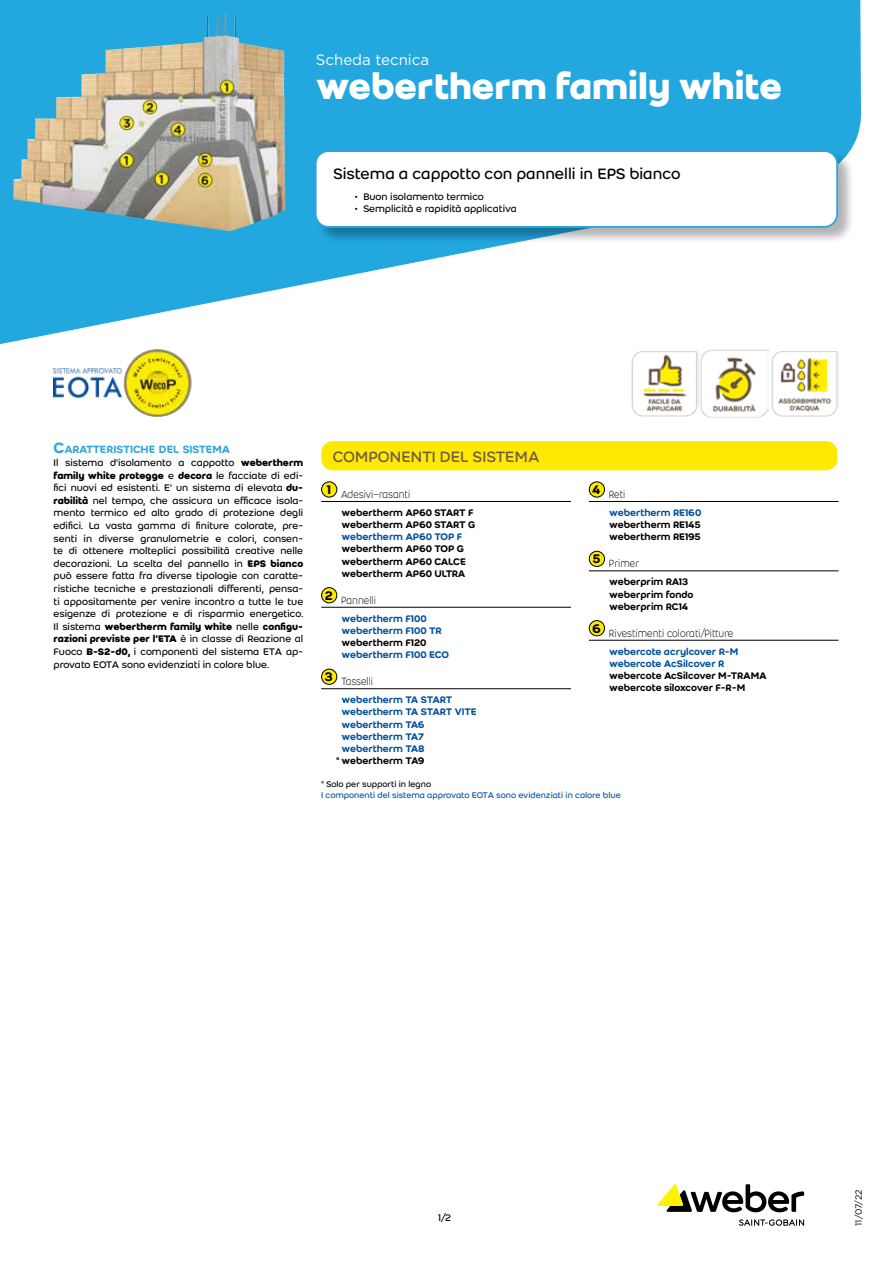
<style>
.page{position:relative;width:893px;height:1263px;background:#fff}
.page>*{position:absolute;margin:0;border:0;box-sizing:border-box;transform-origin:0 0}
.t1{font:700 39px "Weber";color:#fff}
.t2{font:16.5px "Weber";color:#000}
.t3{font:16.5px "Weber";letter-spacing:.005em;color:#6d5a47}
.t4{font:15px "Gotham";color:#fff}
.t5{font:13.65px "Weber Name";color:#000}
.t6{font:300 11.55px "Weber";color:#000;scale:.86 1}
.t7{font:500 11.55px "Weber";letter-spacing:-.005em;color:#2fa5de}
.t8{font:10.5px/12.6px "Weber";color:#000;text-align:justify}
.t9{font:500 10.5px/12.1px "Weber";letter-spacing:-.005em;color:#000}
.t10{font:500 10.5px/12.1px "Weber";letter-spacing:-.01em;color:#00509d}
.t11{font:9px "Weber";color:#00509d}
.t12{font:9px "Weber";color:#000}
.t13{font:9px "Gotham";color:#000}
.s1{font-size:16.5px}
.s2{font-weight:700}
.s3{color:#00509d}
.s4{color:#fff}
.s5{color:#000}
</style>
<div class="page">
<svg style="left:0;top:0;width:861px;height:345px;fill:#22a7df"></svg>
<svg style="left:739px;top:1219px;width:65px;height:7px"></svg>
<svg style="left:657px;top:1184px;width:147px;height:28px"></svg>
<img style="left:21px;top:15px;width:203px;height:164px">
<div style="left:316px;top:151px;width:539px;height:94px;background:#000;opacity:.3"></div>
<div style="left:316px;top:151px;width:521px;height:76px;background:#fff;border-radius:13px"></div>
<div style="left:315px;top:150px;width:523px;height:78px;border:2px solid #2fa5de;border-radius:13px"></div>
<img style="left:53px;top:369px;width:68px;height:28px">
<img style="left:123px;top:349px;width:69px;height:68px">
<div style="left:321px;top:441px;width:516px;height:29px;background:#ffe900;border-radius:12px"></div>
<hr style="left:321px;top:501px;width:250px;height:1px;background:#000">
<div style="left:322px;top:482px;width:15px;height:15px;background:#ffe900;border-radius:50%"></div>
<div style="left:321px;top:481px;width:16px;height:16px;border:1px solid #000;border-radius:50%"></div>
<hr style="left:321px;top:607px;width:250px;height:1px;background:#000">
<div style="left:322px;top:588px;width:15px;height:15px;background:#ffe900;border-radius:50%"></div>
<div style="left:321px;top:587px;width:16px;height:16px;border:1px solid #000;border-radius:50%"></div>
<hr style="left:321px;top:688px;width:250px;height:1px;background:#000">
<svg style="left:322px;top:669px;width:15px;height:15px"></svg>
<div style="left:321px;top:669px;width:16px;height:16px;border:1px solid #000;border-radius:50%"></div>
<hr style="left:589px;top:501px;width:249px;height:1px;background:#000">
<div style="left:589px;top:482px;width:15px;height:15px;background:#ffe900;border-radius:50%"></div>
<div style="left:589px;top:481px;width:16px;height:16px;border:1px solid #000;border-radius:50%"></div>
<hr style="left:589px;top:571px;width:249px;height:1px;background:#000">
<div style="left:589px;top:551px;width:15px;height:15px;background:#ffe900;border-radius:50%"></div>
<div style="left:589px;top:551px;width:16px;height:16px;border:1px solid #000;border-radius:50%"></div>
<hr style="left:589px;top:640px;width:249px;height:1px;background:#000">
<div style="left:589px;top:621px;width:15px;height:15px;background:#ffe900;border-radius:50%"></div>
<div style="left:589px;top:620px;width:16px;height:16px;border:1px solid #000;border-radius:50%"></div>
<img style="left:631px;top:351px;width:67px;height:66px">
<img style="left:701px;top:349px;width:68px;height:68px">
<img style="left:771px;top:351px;width:68px;height:66px">
<h3 class="t4" style="left:316px;top:50px;width:115px">Scheda tecnica</h3>
<h1 class="t1" style="left:316px;top:57px;width:468px">webertherm family white</h1>
<h2 class="t2" style="left:334px;top:162px;width:348px">Sistema a cappotto con pannelli in EPS bianco</h2>
<p class="t8" style="left:355px;top:190px;width:131px">• Buon isolamento termico</p>
<p class="t8" style="left:355px;top:202px;width:164px">• Semplicità e rapidità applicativa</p>
<p class="t7" style="left:54px;top:441px;width:178px"><span class="s1">C</span>ARATTERISTICHE DEL SISTEMA</p>
<p class="t8" style="left:54px;top:456px;width:251px">Il sistema d’isolamento a cappotto <span class="s2">webertherm family white protegge</span> e <span class="s2">decora</span> le facciate di edi&shy;fici nuovi ed esistenti. E’ un sistema di elevata <span class="s2">du&shy;rabilità</span> nel tempo, che assicura un efficace isola&shy;mento termico ed alto grado di protezione degli edifici. La vasta gamma di finiture colorate, pre&shy;senti in diverse granulometrie e colori, consen&shy;te di ottenere molteplici possibilità creative nelle decorazioni. La scelta del pannello in <span class="s2">EPS bianco </span>può essere fatta fra diverse tipologie con caratte&shy;ristiche tecniche e prestazionali differenti, pensa&shy;ti appositamente per venire incontro a tutte le tue esigenze di protezione e di risparmio energetico.<br>Il sistema <span class="s2">webertherm family white</span> nelle <span class="s2">configu&shy;razioni previste per l’ETA</span> è in classe di Reazione al Fuoco <span class="s2">B-S2-d0,</span> i componenti del sistema ETA ap&shy;provato EOTA sono evidenziati in colore blue.</p>
<h2 class="t3" style="left:333px;top:445px;width:208px">COMPONENTI DEL SISTEMA</h2>
<p class="t6" style="left:341px;top:486px;width:82px">Adesivi–rasanti</p>
<p class="t9" style="left:342px;top:506px;width:135px">webertherm AP60 START F webertherm AP60 START G <span class="s3">webertherm AP60 TOP F</span><span class="s4">« </span>webertherm AP60 TOP G webertherm AP60 CALCE webertherm AP60 ULTRA</p>
<h3 class="t5" style="left:327px;top:479px;width:6px">1</h3>
<h3 class="t5" style="left:325px;top:585px;width:10px">2</h3>
<p class="t6" style="left:341px;top:592px;width:42px">Pannelli</p>
<p class="t10" style="left:342px;top:612px;width:115px">webertherm F100<span class="s4">« </span>webertherm F100 TR<span class="s4">« </span><span class="s5">webertherm F120 </span>webertherm F100 ECO<span class="s4">«</span></p>
<h3 class="t5" style="left:325px;top:666px;width:9px">3</h3>
<p class="t6" style="left:341px;top:674px;width:38px">Tasselli</p>
<p class="t10" style="left:342px;top:694px;width:118px">webertherm TA START<span class="s4">«</span></p>
<p class="t10" style="left:342px;top:706px;width:142px">webertherm TA START VITE<span class="s4">«</span></p>
<p class="t10" style="left:342px;top:718px;width:90px">webertherm TA6<span class="s4">«</span></p>
<p class="t10" style="left:342px;top:730px;width:89px">webertherm TA7<span class="s4">«</span></p>
<p class="t10" style="left:342px;top:742px;width:90px">webertherm TA8<span class="s4">«</span></p>
<p class="t9" style="left:336px;top:754px;width:90px">° webertherm TA9</p>
<h3 class="t5" style="left:592px;top:479px;width:9px">4</h3>
<p class="t6" style="left:609px;top:486px;width:21px">Reti</p>
<p class="t9" style="left:609px;top:506px;width:99px"><span class="s3">webertherm RE160</span><span class="s4">« </span>webertherm RE145 webertherm RE195</p>
<h3 class="t5" style="left:592px;top:548px;width:10px">5</h3>
<p class="t6" style="left:609px;top:556px;width:37px">Primer</p>
<p class="t9" style="left:609px;top:576px;width:86px">weberprim RA13 weberprim fondo weberprim RC14</p>
<h3 class="t5" style="left:592px;top:618px;width:10px">6</h3>
<p class="t6" style="left:609px;top:625px;width:146px">Rivestimenti colorati/Pitture</p>
<p class="t9" style="left:609px;top:645px;width:159px"><span class="s3">webercote acrylcover R-M</span><span class="s4">« </span><span class="s3">webercote AcSilcover R</span><span class="s4">« </span>webercote AcSilcover M-TRAMA webercote siloxcover F-R-M</p>
<p class="t12" style="left:321px;top:778px;width:111px">° Solo per supporti in legno</p>
<p class="t11" style="left:321px;top:789px;width:301px">I componenti del sistema approvato EOTA sono evidenziati in colore blue</p>
<p class="t8" style="left:438px;top:1211px;width:14px">1/2</p>
<p class="t13" style="left:853px;top:1226px;width:38px;rotate:-90deg">11/07/22</p>
</div>
